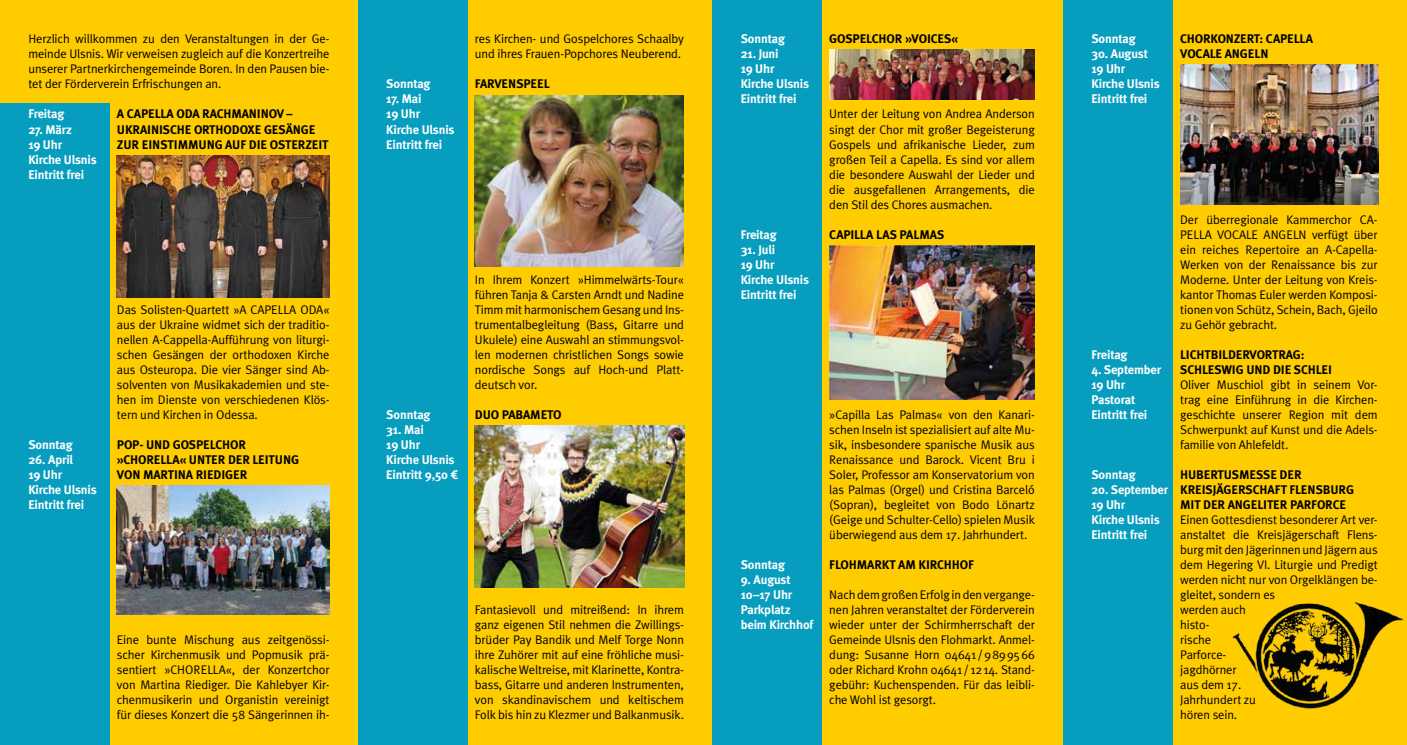
<style>
.page{position:relative;width:1407px;height:745px;background:#fff}
.page>*{position:absolute;margin:0;border:0;box-sizing:border-box;transform-origin:0 0}
.t1{font:12.5px/15px "Meta Plus Normal";letter-spacing:-.01em;color:#000;text-align:justify}
.t2{font:700 12.5px/15px "Meta";letter-spacing:-.01em;color:#fff}
.t3{font:700 12.5px/15px "Meta Plus";letter-spacing:-.01em;color:#000}
</style>
<div class="page">
<div style="left:0;top:0;width:1407px;height:744px;background:#fc0"></div>
<div style="left:1063px;top:0;width:110px;height:744px;background:#079dbf"></div>
<div style="left:0;top:103px;width:110px;height:641px;background:#079dbf"></div>
<div style="left:358px;top:0;width:110px;height:744px;background:#079dbf"></div>
<div style="left:712px;top:0;width:110px;height:744px;background:#079dbf"></div>
<img style="left:117px;top:155px;width:213px;height:142px">
<img style="left:117px;top:485px;width:213px;height:129px">
<img style="left:475px;top:95px;width:209px;height:171px">
<img style="left:475px;top:425px;width:209px;height:162px">
<img style="left:829px;top:50px;width:206px;height:49px">
<img style="left:829px;top:245px;width:206px;height:154px">
<img style="left:1180px;top:65px;width:198px;height:139px">
<img style="left:1233px;top:602px;width:169px;height:106px">
<p class="t1" style="left:28px;top:31px;width:303px">Herzlich willkommen zu den Veranstaltungen in der Ge&shy;meinde Ulsnis. Wir verweisen zugleich auf die Konzertreihe unserer Partnerkirchengemeinde Boren. In den Pausen bie&shy;tet der Förderverein Erfrischungen an.</p>
<p class="t2" style="left:28px;top:106px;width:38px">Freitag</p>
<p class="t2" style="left:28px;top:121px;width:70px">27. März<br>19 Uhr<br>Kirche Ulsnis<br>Eintritt frei</p>
<p class="t3" style="left:117px;top:106px;width:213px">A CAPELLA ODA RACHMANINOV –<br>UKRAINISCHE ORTHODOXE GESÄNGE<br>ZUR EINSTIMMUNG AUF DIE OSTERZEIT</p>
<p class="t2" style="left:28px;top:436px;width:46px">Sonntag</p>
<p class="t2" style="left:28px;top:451px;width:70px">26. April<br>19 Uhr<br>Kirche Ulsnis<br>Eintritt frei</p>
<p class="t1" style="left:117px;top:301px;width:214px">Das Solisten-Quartett »A CAPELLA ODA« aus der Ukraine widmet sich der traditio&shy;nellen A-Cappella-Aufführung von liturgi&shy;schen Gesängen der orthodoxen Kirche aus Osteuropa. Die vier Sänger sind Ab&shy;solventen von Musikakademien und ste&shy;hen im Dienste von verschiedenen Klös&shy;tern und Kirchen in Odessa.</p>
<p class="t3" style="left:117px;top:436px;width:184px">POP- UND GOSPELCHOR »CHORELLA« UNTER DER LEITUNG<br>VON MARTINA RIEDIGER</p>
<p class="t1" style="left:117px;top:631px;width:214px">Eine bunte Mischung aus zeitgenössi&shy;scher Kirchenmusik und Popmusik prä&shy;sentiert »CHORELLA«, der Konzertchor von Martina Riediger. Die Kahlebyer Kir&shy;chenmusikerin und Organistin vereinigt für dieses Konzert die 58 Sängerinnen ih-</p>
<p class="t2" style="left:386px;top:76px;width:46px">Sonntag</p>
<p class="t2" style="left:386px;top:91px;width:70px">17. Mai<br>19 Uhr<br>Kirche Ulsnis<br>Eintritt frei</p>
<p class="t1" style="left:475px;top:31px;width:211px">res Kirchen- und Gospelchores Schaalby und ihres Frauen-Popchores Neuberend.</p>
<p class="t3" style="left:475px;top:76px;width:76px">FARVENSPEEL</p>
<p class="t2" style="left:386px;top:406px;width:46px">Sonntag</p>
<p class="t2" style="left:386px;top:421px;width:74px">31. Mai<br>19 Uhr<br>Kirche Ulsnis<br>Eintritt 9,50 €</p>
<p class="t1" style="left:475px;top:271px;width:211px">In Ihrem Konzert »Himmelwärts-Tour« führen Tanja &amp; Carsten Arndt und Nadine Timm mit harmonischem Gesang und Ins&shy;trumentalbegleitung (Bass, Gitarre und Ukulele) eine Auswahl an stimmungsvol&shy;len modernen christlichen Songs sowie nordische Songs auf Hoch-und Platt&shy;deutsch vor.</p>
<p class="t3" style="left:475px;top:406px;width:88px">DUO PABAMETO</p>
<p class="t1" style="left:475px;top:601px;width:211px">Fantasievoll und mitreißend: In ihrem ganz eigenen Stil nehmen die Zwillings&shy;brüder Pay Bandik und Melf Torge Nonn ihre Zuhörer mit auf eine fröhliche musi&shy;kalische Weltreise, mit Klarinette, Kontra&shy;bass, Gitarre und anderen Instrumenten, von skandinavischem und keltischem Folk bis hin zu Klezmer und Balkanmusik.</p>
<p class="t2" style="left:741px;top:31px;width:46px">Sonntag</p>
<p class="t2" style="left:741px;top:46px;width:70px">21. Juni<br>19 Uhr<br>Kirche Ulsnis<br>Eintritt frei</p>
<p class="t2" style="left:741px;top:226px;width:38px">Freitag</p>
<p class="t2" style="left:741px;top:241px;width:70px">31. Juli<br>19 Uhr<br>Kirche Ulsnis<br>Eintritt frei</p>
<p class="t3" style="left:829px;top:31px;width:130px">GOSPELCHOR »VOICES«</p>
<p class="t1" style="left:829px;top:106px;width:207px">Unter der Leitung von Andrea Anderson singt der Chor mit großer Begeisterung Gospels und afrikanische Lieder, zum großen Teil a Capella. Es sind vor allem die besondere Auswahl der Lieder und die ausgefallenen Arrangements, die den Stil des Chores ausmachen.</p>
<p class="t3" style="left:829px;top:226px;width:117px">CAPILLA LAS PALMAS</p>
<p class="t2" style="left:741px;top:556px;width:46px">Sonntag</p>
<p class="t2" style="left:741px;top:571px;width:74px">9. August<br>10–17 Uhr<br>Parkplatz beim Kirchhof</p>
<p class="t1" style="left:829px;top:406px;width:207px">»Capilla Las Palmas« von den Kanari&shy;schen Inseln ist spezialisiert auf alte Mu&shy;sik, insbesondere spanische Musik aus Renaissance und Barock. Vicent Bru i Soler, Professor am Konservatorium von las Palmas (Orgel) und Cristina Barceló (Sopran), begleitet von Bodo Lönartz (Geige und Schulter-Cello) spielen Musik überwiegend aus dem 17. Jahrhundert.</p>
<p class="t3" style="left:829px;top:556px;width:146px">FLOHMARKT AM KIRCHHOF</p>
<p class="t1" style="left:829px;top:586px;width:207px">Nach dem großen Erfolg in den vergange&shy;nen Jahren veranstaltet der Förderverein wieder unter der Schirmherrschaft der Gemeinde Ulsnis den Flohmarkt. Anmel&shy;dung: Susanne Horn 04641/9899566 oder Richard Krohn 04641/1214. Stand&shy;gebühr: Kuchenspenden. Für das leibli&shy;che Wohl ist gesorgt.</p>
<p class="t2" style="left:1091px;top:31px;width:46px">Sonntag</p>
<p class="t2" style="left:1091px;top:46px;width:70px">30. August<br>19 Uhr<br>Kirche Ulsnis<br>Eintritt frei</p>
<p class="t3" style="left:1180px;top:31px;width:134px">CHORKONZERT: CAPELLA<br>VOCALE ANGELN</p>
<p class="t2" style="left:1091px;top:346px;width:38px">Freitag</p>
<p class="t2" style="left:1091px;top:361px;width:71px">4. September<br>19 Uhr<br>Pastorat<br>Eintritt frei</p>
<p class="t2" style="left:1091px;top:466px;width:46px">Sonntag</p>
<p class="t2" style="left:1091px;top:481px;width:78px">20. September<br>19 Uhr<br>Kirche Ulsnis<br>Eintritt frei</p>
<p class="t1" style="left:1180px;top:211px;width:199px">Der überregionale Kammerchor CA-PELLA VOCALE ANGELN verfügt über ein reiches Repertoire an A-Capella-Werken von der Renaissance bis zur Moderne. Unter der Leitung von Kreis&shy;kantor Thomas Euler werden Komposi&shy;tionen von Schütz, Schein, Bach, Gjeilo zu Gehör gebracht.</p>
<p class="t3" style="left:1180px;top:346px;width:153px">LICHTBILDERVORTRAG:<br>SCHLESWIG UND DIE SCHLEI</p>
<p class="t1" style="left:1180px;top:376px;width:199px">Oliver Muschiol gibt in seinem Vor&shy;trag eine Einführung in die Kirchen&shy;geschichte unserer Region mit dem Schwerpunkt auf Kunst und die Adels&shy;familie von Ahlefeldt.</p>
<p class="t3" style="left:1180px;top:466px;width:175px">HUBERTUSMESSE DER<br>KREISJÄGERSCHAFT FLENSBURG<br>MIT DER ANGELITER PARFORCE</p>
<p class="t1" style="left:1180px;top:511px;width:199px;text-align:left">Einen Gottesdienst besonderer Art ver&shy;anstaltet die Kreisjägerschaft Flens&shy;burg mit den Jägerinnen und Jägern aus dem Hegering VI. Liturgie und Predigt werden nicht nur von Orgelklängen be&shy;gleitet, sondern es<br>werden auch<br>histo-<br>rische<br>Parforce-<br>jagdhörner<br>aus dem 17.<br>Jahrhundert zu<br>hören sein.</p>
</div>
